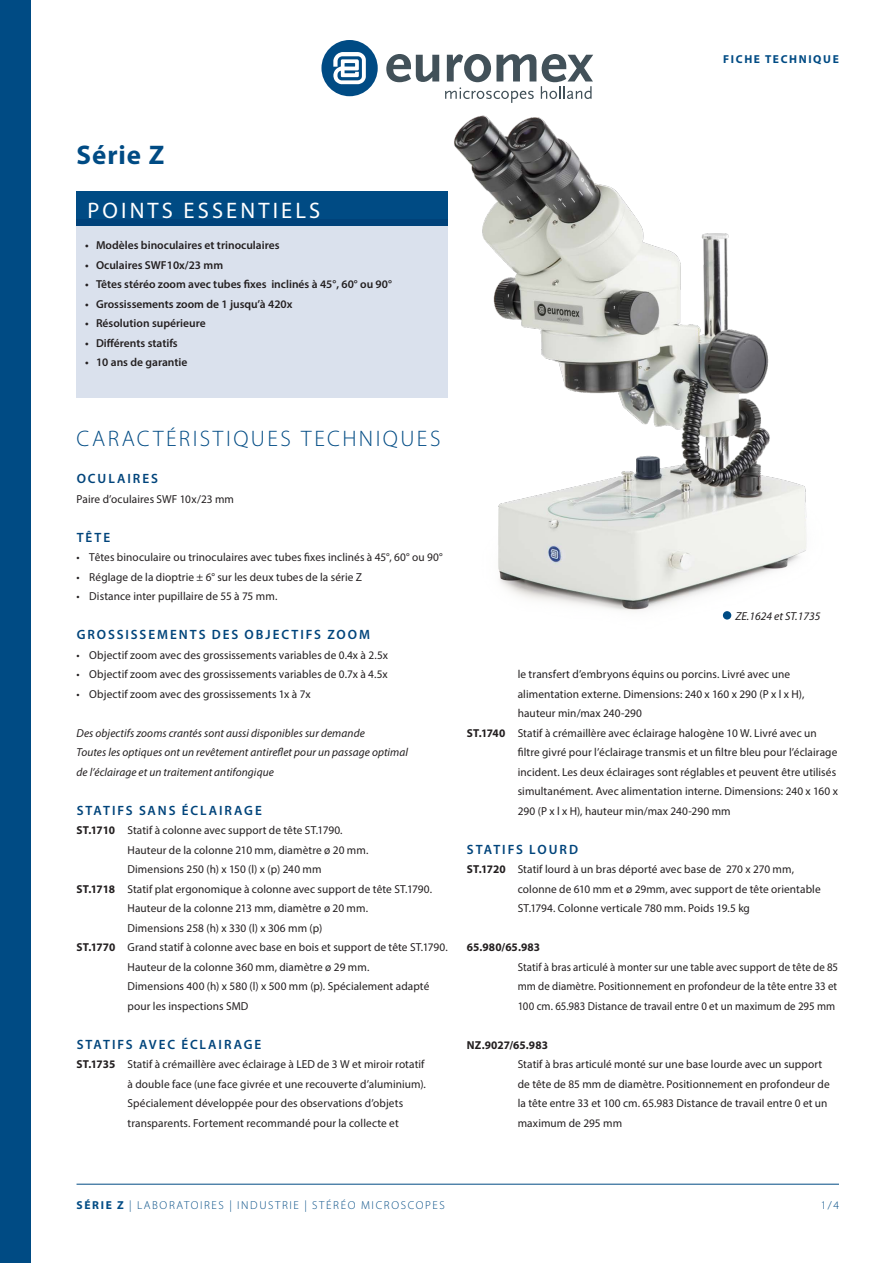
<style>
.page{position:relative;width:893px;height:1263px;background:#fff}
.page>*{position:absolute;margin:0;border:0;box-sizing:border-box;transform-origin:0 0}
.j_productkop{font:700 27px "Myriad Pro";letter-spacing:.035em;color:#004b84}
.j_product_onder_kop{font:300 22.5px "Myriad Pro";letter-spacing:.11em;color:#004b84}
.j_highlights{font:22.5px "Myriad Pro";letter-spacing:.14em;color:#fff}
.j_tussenkop{font:600 13.5px "Myriad Pro";letter-spacing:.15em;color:#00447b}
.j_accessoires{font:11.55px/19.5px "Myriad Pro";letter-spacing:.01em;color:#231f20}
.j_plat{font:11.55px "Myriad Pro";letter-spacing:.01em;color:#231f20}
.j_specs_bullits{font:600 11.55px "Myriad Pro";color:#231f20}
.j_accessoires-2{font:11.55px/19.5px "Myriad Pro";letter-spacing:.01em;color:#231f20;scale:.94 1}
.j_plat-2{font:italic 11.55px/19.5px "Myriad Pro";letter-spacing:.01em;color:#231f20}
.t1{font:300 11.55px "Myriad Pro";letter-spacing:.14em;color:#004b84}
._4-Body-tekst{font:italic 11.55px "Myriad Pro";color:#231f20}
.t2{font:700 11.55px "Myriad Pro";letter-spacing:.14em;color:#004b84}
.s1{font-weight:700}
</style>
<div class="page">
<svg style="left:321px;top:40px;width:57px;height:56px"></svg>
<svg style="left:386px;top:54px;width:53px;height:28px"></svg>
<svg style="left:445px;top:54px;width:148px;height:45px"></svg>
<div style="left:77px;top:191px;width:371px;height:34px;background:#004b84"></div>
<div style="left:0;top:0;width:30px;height:1263px;background:#004b84"></div>
<hr style="left:77px;top:1184px;width:762px;height:1px;background:#004b84">
<div style="left:77px;top:219px;width:371px;height:179px;background:#dae1ed"></div>
<img style="left:448px;top:96px;width:359px;height:523px">
<div style="left:723px;top:611px;width:8px;height:9px;background:#004b84;border-radius:50%"></div>
<p class="t2" style="left:723px;top:51px;width:117px">FICHE TECHNIQUE</p>
<p class="j_productkop" style="left:77px;top:137px;width:89px">Série Z</p>
<p class="j_highlights" style="left:87px;top:196px;width:234px">POINTS ESSENTIELS</p>
<p class="j_specs_bullits" style="left:85px;top:238px;width:196px">• Modèles binoculaires et trinoculaires</p>
<p class="j_specs_bullits" style="left:85px;top:257px;width:140px">• Oculaires SWF10x/23 mm</p>
<p class="j_specs_bullits" style="left:85px;top:277px;width:308px">• Têtes stéréo zoom avec tubes fixes inclinés à 45°, 60° ou 90°</p>
<p class="j_specs_bullits" style="left:85px;top:296px;width:209px">• Grossissements zoom de 1 jusqu’à 420x</p>
<p class="j_specs_bullits" style="left:85px;top:316px;width:122px">• Résolution supérieure</p>
<p class="j_specs_bullits" style="left:85px;top:335px;width:94px">• Différents statifs</p>
<p class="j_specs_bullits" style="left:85px;top:355px;width:104px">• 10 ans de garantie</p>
<p class="j_product_onder_kop" style="left:77px;top:424px;width:365px">CARACTÉRISTIQUES TECHNIQUES</p>
<p class="j_tussenkop" style="left:77px;top:470px;width:83px">OCULAIRES</p>
<p class="j_plat" style="left:77px;top:492px;width:159px">Paire d’oculaires SWF 10x/23 mm</p>
<p class="j_tussenkop" style="left:77px;top:528px;width:35px">TÊTE</p>
<p class="j_plat" style="left:77px;top:550px;width:368px">• Têtes binoculaire ou trinoculaires avec tubes fixes inclinés à 45°, 60° ou 90°</p>
<p class="j_plat" style="left:77px;top:570px;width:287px">• Réglage de la dioptrie ± 6° sur les deux tubes de la série Z</p>
<p class="j_plat" style="left:77px;top:589px;width:202px">• Distance inter pupillaire de 55 à 75 mm.</p>
<p class="j_tussenkop" style="left:77px;top:626px;width:295px">GROSSISSEMENTS DES OBJECTIFS ZOOM</p>
<p class="j_plat" style="left:77px;top:648px;width:313px">• Objectif zoom avec des grossissements variables de 0.4x à 2.5x</p>
<p class="j_plat" style="left:77px;top:667px;width:313px">• Objectif zoom avec des grossissements variables de 0.7x à 4.5x</p>
<p class="j_plat" style="left:77px;top:687px;width:236px">• Objectif zoom avec des grossissements 1x à 7x</p>
<p class="j_plat-2" style="left:77px;top:723px;width:290px">Des objectifs zooms crantés sont aussi disponibles sur demande</p>
<p class="j_plat-2" style="left:77px;top:742px;width:333px">Toutes les optiques ont un revêtement antireflet pour un passage optimal de l’éclairage et un traitement antifongique</p>
<p class="j_tussenkop" style="left:77px;top:801px;width:187px">STATIFS SANS ÉCLAIRAGE</p>
<p class="j_accessoires" style="left:128px;top:820px;width:242px;text-indent:-51px"><span class="s1">ST.1710</span> Statif à colonne avec support de tête ST.1790.<br>Hauteur de la colonne 210 mm, diamètre ø 20 mm.<br>Dimensions 250 (h) x 150 (l) x (p) 240 mm</p>
<p class="j_accessoires" style="left:128px;top:879px;width:306px;text-indent:-51px"><span class="s1">ST.1718</span> Statif plat ergonomique à colonne avec support de tête ST.1790.<br>Hauteur de la colonne 213 mm, diamètre ø 20 mm.<br>Dimensions 258 (h) x 330 (l) x 306 mm (p)</p>
<p class="j_accessoires" style="left:128px;top:937px;width:322px;text-indent:-51px"><span class="s1">ST.1770</span> Grand statif à colonne avec base en bois et support de tête ST.1790.<br>Hauteur de la colonne 360 mm, diamètre ø 29 mm.<br>Dimensions 400 (h) x 580 (l) x 500 mm (p). Spécialement adapté pour les inspections SMD</p>
<p class="j_tussenkop" style="left:77px;top:1035px;width:186px">STATIFS AVEC ÉCLAIRAGE</p>
<p class="j_accessoires" style="left:128px;top:1054px;width:300px;text-indent:-51px"><span class="s1">ST.1735</span> Statif à crémaillère avec éclairage à LED de 3 W et miroir rotatif à double face (une face givrée et une recouverte d’aluminium).<br>Spécialement développée pour des observations d’objets transparents. Fortement recommandé pour la collecte et</p>
<p class="_4-Body-tekst" style="left:735px;top:608px;width:86px">ZE.1624 et ST.1735</p>
<p class="j_accessoires" style="left:518px;top:664px;width:288px">le transfert d’embryons équins ou porcins. Livré avec une alimentation externe. Dimensions: 240 x 160 x 290 (P x l x H), hauteur min/max 240-290</p>
<p class="j_accessoires" style="left:518px;top:723px;width:322px;text-indent:-51px"><span class="s1">ST.1740</span> Statif à crémaillère avec éclairage halogène 10 W. Livré avec un filtre givré pour l’éclairage transmis et un filtre bleu pour l’éclairage incident. Les deux éclairages sont réglables et peuvent être utilisés simultanément. Avec alimentation interne. Dimensions: 240 x 160 x 290 (P x l x H), hauteur min/max 240-290 mm</p>
<p class="j_tussenkop" style="left:467px;top:840px;width:113px">STATIFS LOURD</p>
<p class="j_accessoires" style="left:518px;top:859px;width:304px;text-indent:-51px"><span class="s1">ST.1720</span> Statif lourd à un bras déporté avec base de 270 x 270 mm, colonne de 610 mm et ø 29mm, avec support de tête orientable<br>ST.1794. Colonne verticale 780 mm. Poids 19.5 kg</p>
<p class="j_accessoires-2" style="left:518px;top:937px;width:342px;text-indent:-51px"><span class="s1">65.980/65.983<br></span>Statif à bras articulé à monter sur une table avec support de tête de 85 mm de diamètre. Positionnement en profondeur de la tête entre 33 et 100 cm. 65.983 Distance de travail entre 0 et un maximum de 295 mm</p>
<p class="j_accessoires" style="left:518px;top:1035px;width:313px;text-indent:-51px"><span class="s1">NZ.9027/65.983<br></span>Statif à bras articulé monté sur une base lourde avec un support de tête de 85 mm de diamètre. Positionnement en profondeur de la tête entre 33 et 100 cm. 65.983 Distance de travail entre 0 et un maximum de 295 mm</p>
<p class="t1" style="left:77px;top:1198px;width:370px"><span class="s1">SÉRIE Z</span> | LABORATOIRES | INDUSTRIE | STÉRÉO MICROSCOPES</p>
<p class="t1" style="left:821px;top:1198px;width:20px">1/4</p>
</div>
